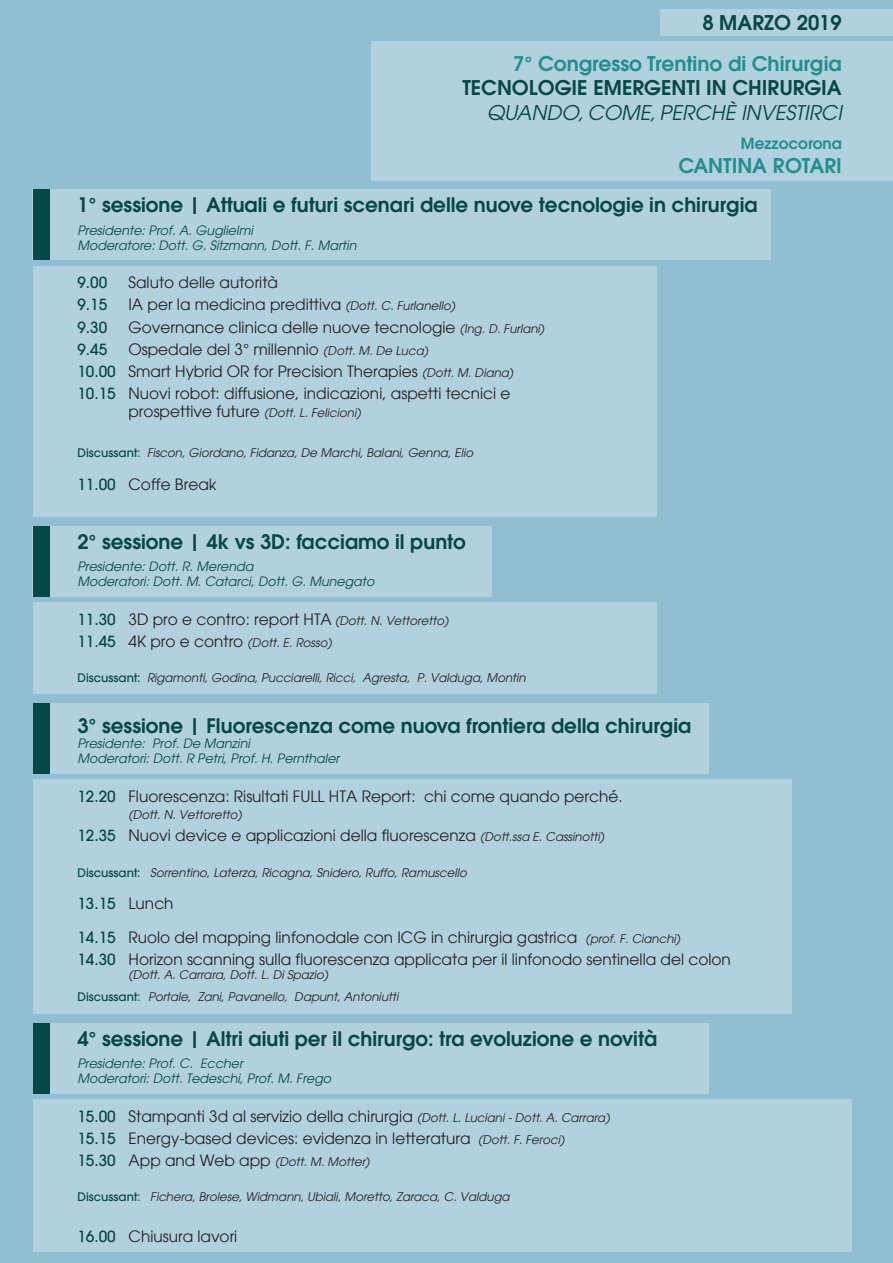
<style>
.page{position:relative;width:893px;height:1263px;background:#92bed2}
.page>*{position:absolute;margin:0;border:0;box-sizing:border-box;transform-origin:0 0}
.t1{font:600 20.1px "Avant Garde";color:#238e8e}
.t2{font:600 20.1px "Avant Garde";color:#064747}
.t3{font:italic 20.1px "Avant Garde";color:#064747}
.t4{font:600 19.95px "Avant Garde";color:#064747}
.t5{font:15.45px/22px "Avant Garde";color:#231f20}
.t6{font:500 15.45px "Avant Garde";color:#064747}
.t7{font:600 15.3px "Avant Garde";color:#238e8e}
.t8{font:italic 12.6px/15.1px "Avant Garde";color:#064747}
.t9{font:italic 11.7px/22px "Avant Garde";color:#231f20}
.s1{font-style:italic;font-size:11.7px}
.s2{font-weight:500;color:#064747}
.s3{font-style:normal;font-size:15.45px}
.s4{font-weight:500;font-style:normal;color:#064747}
.s5{font-weight:500;font-style:normal;font-size:15.45px;color:#064747}
</style>
<div class="page">
<div style="left:33px;top:266px;width:623px;height:250px;background:#b2d1df"></div>
<div style="left:33px;top:189px;width:738px;height:71px;background:#b2d1df"></div>
<div style="left:371px;top:41px;width:522px;height:140px;background:#b2d1df"></div>
<div style="left:660px;top:9px;width:233px;height:26px;background:#b2d1df"></div>
<div style="left:33px;top:602px;width:623px;height:92px;background:#b2d1df"></div>
<div style="left:33px;top:526px;width:459px;height:70px;background:#b2d1df"></div>
<div style="left:33px;top:779px;width:758px;height:235px;background:#b2d1df"></div>
<div style="left:33px;top:703px;width:675px;height:70px;background:#b2d1df"></div>
<div style="left:33px;top:189px;width:17px;height:71px;background:#064747"></div>
<div style="left:33px;top:526px;width:17px;height:70px;background:#064747"></div>
<div style="left:33px;top:703px;width:17px;height:70px;background:#064747"></div>
<div style="left:33px;top:1099px;width:818px;height:152px;background:#b2d1df"></div>
<div style="left:33px;top:1022px;width:675px;height:71px;background:#b2d1df"></div>
<div style="left:33px;top:1023px;width:17px;height:70px;background:#064747"></div>
<h1 class="t2" style="left:702px;top:9px;width:141px">8 MARZO 2019</h1>
<h1 class="t1" style="left:513px;top:51px;width:330px">7° Congresso Trentino di Chirurgia</h1>
<h1 class="t2" style="left:462px;top:75px;width:381px">TECNOLOGIE EMERGENTI IN CHIRURGIA</h1>
<h1 class="t3" style="left:487px;top:100px;width:357px">QUANDO, COME, PERCHÈ INVESTIRCI</h1>
<p class="t7" style="left:741px;top:133px;width:102px">Mezzocorona</p>
<h1 class="t1" style="left:678px;top:152px;width:165px">CANTINA ROTARI</h1>
<p class="t4" style="left:77px;top:192px;width:682px">1° sessione | Attuali e futuri scenari delle nuove tecnologie in chirurgia</p>
<p class="t8" style="left:77px;top:223px;width:280px">Presidente: Prof. A. Guglielmi<br>Moderatore: Dott. G. Sitzmann, Dott. F. Martin</p>
<p class="t6" style="left:77px;top:273px;width:31px">9.00</p>
<p class="t5" style="left:128px;top:272px;width:151px">Saluto delle autorità</p>
<p class="t6" style="left:77px;top:295px;width:31px">9.15</p>
<p class="t5" style="left:128px;top:294px;width:328px">IA per la medicina predittiva <span class="s1">(Dott. C. Furlanello)</span></p>
<p class="t6" style="left:77px;top:317px;width:31px">9.30</p>
<p class="t5" style="left:128px;top:316px;width:417px">Governance clinica delle nuove tecnologie <span class="s1">(Ing. D. Furlani)</span></p>
<p class="t6" style="left:77px;top:339px;width:31px">9.45</p>
<p class="t5" style="left:77px;top:338px;width:437px;text-indent:51px">Ospedale del 3° millennio <span class="s1">(Dott. M. De Luca)<br></span><span class="s2">10.00</span> Smart Hybrid OR for Precision Therapies <span class="s1">(Dott. M. Diana)<br></span><span class="s2">10.15</span> Nuovi robot: diffusione, indicazioni, aspetti tecnici e</p>
<p class="t9" style="left:128px;top:402px;width:234px"><span class="s3">prospettive future</span> (Dott. L. Felicioni)</p>
<p class="t9" style="left:77px;top:442px;width:397px"><span class="s4">Discussant:</span> Fiscon, Giordano, Fidanza, De Marchi, Balani, Genna, Elio</p>
<p class="t5" style="left:77px;top:474px;width:141px"><span class="s2">11.00</span> Coffe Break</p>
<p class="t4" style="left:77px;top:528px;width:390px">2° sessione | 4k vs 3D: facciamo il punto</p>
<p class="t8" style="left:77px;top:559px;width:299px">Presidente: Dott. R. Merenda<br>Moderatori: Dott. M. Catarci, Dott. G. Munegato</p>
<p class="t5" style="left:77px;top:608px;width:372px"><span class="s2">11.30</span> 3D pro e contro: report HTA <span class="s1">(Dott. N. Vettoretto)</span></p>
<p class="t9" style="left:77px;top:631px;width:256px"><span class="s5">11.45</span> <span class="s3">4K pro e contro</span> (Dott. E. Rosso)</p>
<p class="t9" style="left:77px;top:667px;width:450px"><span class="s4">Discussant:</span> Rigamonti, Godina, Pucciarelli, Ricci, Agresta, P. Valduga, Montin</p>
<p class="t4" style="left:77px;top:713px;width:615px">3° sessione | Fluorescenza come nuova frontiera della chirurgia</p>
<p class="t8" style="left:77px;top:736px;width:263px">Presidente: Prof. De Manzini<br>Moderatori: Dott. R Petri, Prof. H. Pernthaler</p>
<p class="t5" style="left:77px;top:785px;width:547px"><span class="s2">12.20</span> Fluorescenza: Risultati FULL HTA Report: chi come quando perché.</p>
<p class="t9" style="left:128px;top:804px;width:115px">(Dott. N. Vettoretto)</p>
<p class="t5" style="left:77px;top:825px;width:528px"><span class="s2">12.35</span> Nuovi device e applicazioni della fluorescenza <span class="s1">(Dott.ssa E. Cassinotti)</span></p>
<p class="t9" style="left:77px;top:862px;width:391px"><span class="s4">Discussant:</span> Sorrentino, Laterza, Ricagna, Snidero, Ruffo, Ramuscello</p>
<p class="t5" style="left:77px;top:887px;width:604px;line-height:33.2px"><span class="s2">13.15</span> Lunch<br><span class="s2">14.15</span> Ruolo del mapping linfonodale con ICG in chirurgia gastrica <span class="s1">(prof. F. Cianchi)</span></p>
<p class="t5" style="left:77px;top:948px;width:655px"><span class="s2">14.30</span> Horizon scanning sulla fluorescenza applicata per il linfonodo sentinella del colon</p>
<p class="t9" style="left:77px;top:963px;width:323px;text-indent:51px">(Dott. A. Carrara, Dott. L. Di Spazio)<br><span class="s4">Discussant:</span> Portale, Zani, Pavanello, Dapunt, Antoniutti</p>
<p class="t4" style="left:77px;top:1025px;width:581px">4° sessione | Altri aiuti per il chirurgo: tra evoluzione e novità</p>
<p class="t8" style="left:77px;top:1056px;width:255px">Presidente: Prof. C. Eccher<br>Moderatori: Dott. Tedeschi, Prof. M. Frego</p>
<p class="t5" style="left:77px;top:1105px;width:534px"><span class="s2">15.00</span> Stampanti 3d al servizio della chirurgia <span class="s1">(Dott. L. Luciani - Dott. A. Carrara)<br></span><span class="s2">15.15</span> Energy-based devices: evidenza in letteratura <span class="s1">(Dott. F. Feroci)</span></p>
<p class="t9" style="left:77px;top:1150px;width:294px"><span class="s5">15.30</span> <span class="s3">App and Web app</span> (Dott. M. Motter)</p>
<p class="t9" style="left:77px;top:1186px;width:434px"><span class="s4">Discussant:</span> Fichera, Brolese, Widmann, Ubiali, Moretto, Zaraca, C. Valduga</p>
<p class="t5" style="left:77px;top:1225px;width:161px"><span class="s2">16.00</span> Chiusura lavori</p>
</div>
